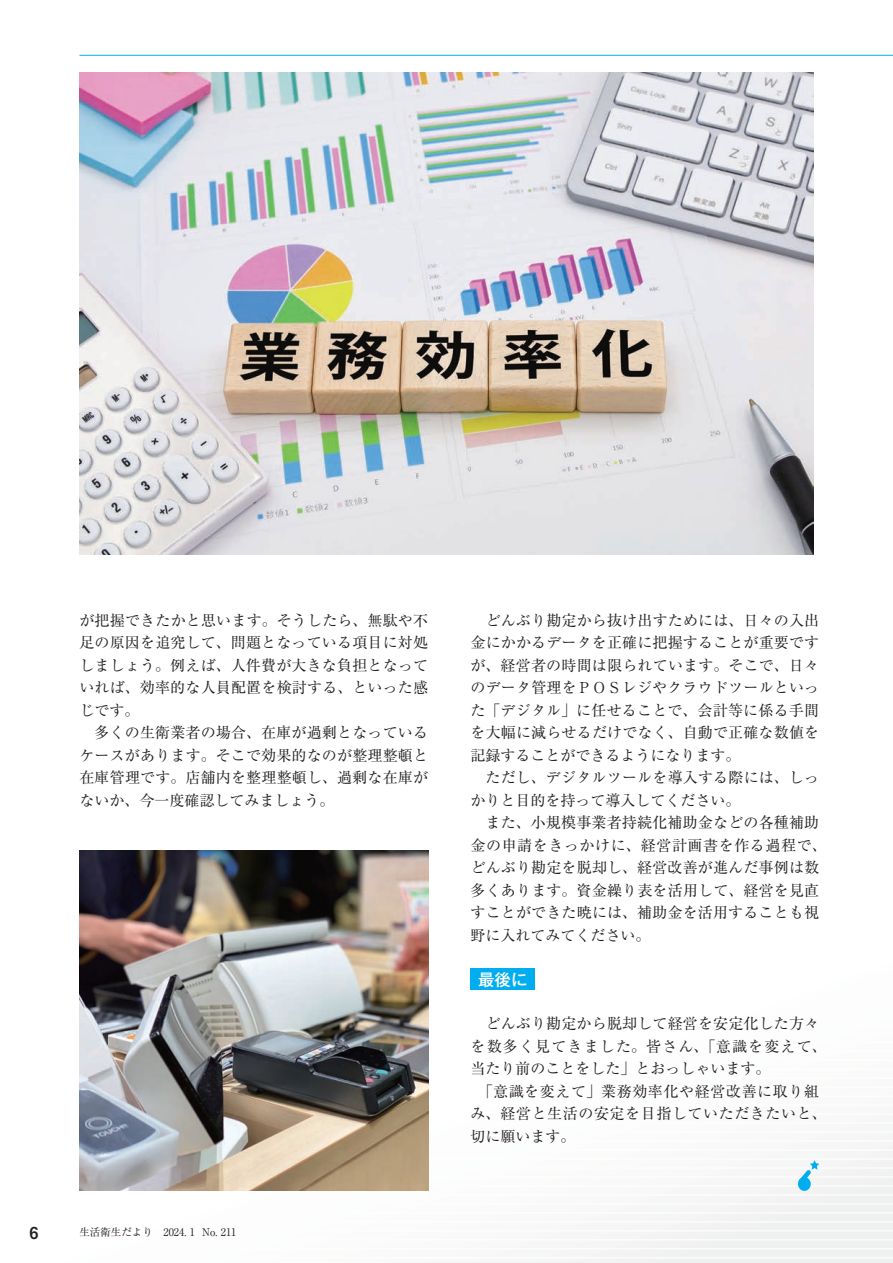
<style>
.page{position:relative;width:893px;height:1263px;background:#fff}
.page>*{position:absolute;margin:0;border:0;box-sizing:border-box;transform-origin:0 0}
.t1{font:500 16.5px "Gothic MB101 Pro";color:#fff}
.t2{font:700 16.5px "Mi Go MB1 Std De";color:#231f20}
.t3{font:15px/22.5px "Ryumin Pro";letter-spacing:.015em;color:#231f20;text-align:justify}
.t4{font:15px "Ryumin Pro";letter-spacing:.04em;color:#231f20}
.t5{font:15px "Ryumin Pro";letter-spacing:.08em;color:#231f20}
.t6{font:10.5px "Ryumin Pro";color:#231f20}
</style>
<div class="page">
<div style="left:471px;top:969px;width:64px;height:21px;background:#00aeef"></div>
<hr style="left:79px;top:55px;width:814px;height:1px;background:#00aeef">
<svg style="left:797px;top:1160px;width:22px;height:31px"></svg>
<img style="left:79px;top:72px;width:734px;height:482px">
<img style="left:79px;top:850px;width:349px;height:341px">
<p class="t3" style="left:79px;top:608px;width:350px">が把握できたかと思います。そうしたら、無駄や不足の原因を追究して、問題となっている項目に対処しましょう。例えば、人件費が大きな負担となっていれば、効率的な人員配置を検討する、といった感じです。</p>
<p class="t3" style="left:79px;top:720px;width:350px;text-indent:15px">多くの生衛業者の場合、在庫が過剰となっているケースがあります。そこで効果的なのが整理整頓と在庫管理です。店舗内を整理整頓し、過剰な在庫がないか、今一度確認してみましょう。</p>
<p class="t2" style="left:29px;top:1220px;width:11px">6</p>
<p class="t6" style="left:79px;top:1224px;width:159px">生活衛生だより　2024. 1 No. 211</p>
<p class="t3" style="left:471px;top:608px;width:350px;text-indent:15px">どんぶり勘定から抜け出すためには、日々の入出金にかかるデータを正確に把握することが重要ですが、経営者の時間は限られています。そこで、日々のデータ管理をＰＯＳレジやクラウドツールといった「デジタル」に任せることで、会計等に係る手間を大幅に減らせるだけでなく、自動で正確な数値を記録することができるようになります。</p>
<p class="t3" style="left:471px;top:765px;width:350px;text-indent:15px">ただし、デジタルツールを導入する際には、しっかりと目的を持って導入してください。</p>
<p class="t3" style="left:471px;top:810px;width:358px;text-align:left;text-indent:15px">また、小規模事業者持続化補助金などの各種補助金の申請をきっかけに、経営計画書を作る過程で、どんぶり勘定を脱却し、経営改善が進んだ事例は数多くあります。資金繰り表を活用して、経営を見直すことができた暁には、補助金を活用することも視野に入れてみてください。</p>
<p class="t1" style="left:478px;top:966px;width:51px">最後に</p>
<p class="t3" style="left:486px;top:1011px;width:335px">どんぶり勘定から脱却して経営を安定化した方々</p>
<p class="t5" style="left:471px;top:1034px;width:358px">を数多く見てきました。皆さん、「意識を変えて、</p>
<p class="t3" style="left:471px;top:1056px;width:301px">当たり前のことをした」とおっしゃいます。</p>
<p class="t4" style="left:478px;top:1079px;width:343px">「意識を変えて」業務効率化や経営改善に取り組</p>
<p class="t4" style="left:471px;top:1102px;width:358px">み、経営と生活の安定を目指していただきたいと、</p>
<p class="t3" style="left:471px;top:1124px;width:106px">切に願います。</p>
</div>
